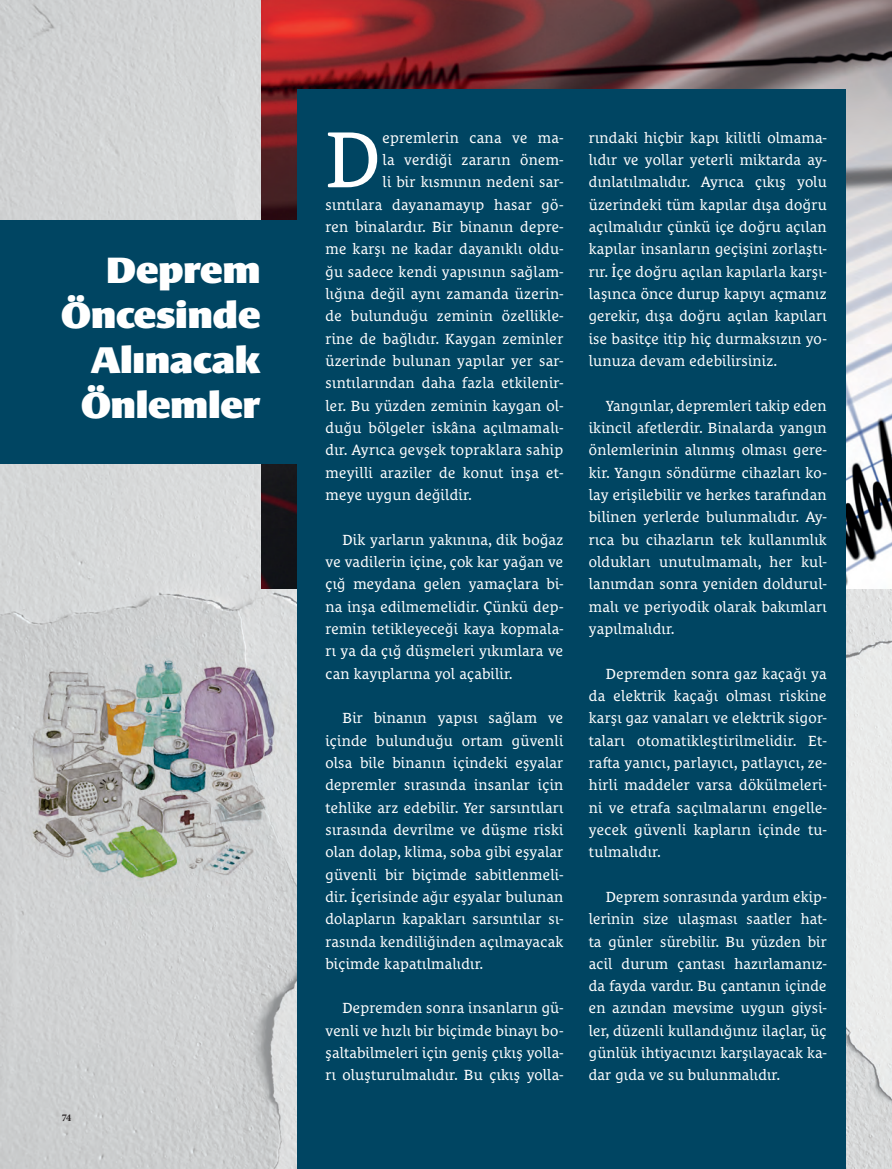
<style>
.page{position:relative;width:892px;height:1169px;background:#fff}
.page>*{position:absolute;margin:0;border:0;box-sizing:border-box;transform-origin:0 0}
.t1{font:81.15px "Le Monde Courrier Pro";color:#fff}
.t2{font:900 37.5px/45px "Le Monde Sans Pro";letter-spacing:-.01em;color:#fff;text-align:right}
.t3{font:15px/22.4px "Le Monde Courrier Pro";letter-spacing:.02em;color:#fff;text-align:justify}
.t4{font:700 10.35px "Minion Pro";color:#231f20}
</style>
<div class="page">
<img style="left:0;top:0;width:892px;height:1168px">
<img style="left:262px;top:0;width:630px;height:588px">
<div style="left:297px;top:90px;width:549px;height:1078px;background:#004562"></div>
<div style="left:0;top:221px;width:398px;height:243px;background:#004562"></div>
<img style="left:0;top:611px;width:297px;height:318px">
<h2 class="t2" style="left:61px;top:244px;width:201px">Deprem<br>Öncesinde<br>Alınacak<br>Önlemler</h2>
<p class="t4" style="left:62px;top:1110px;width:11px">74</p>
<h1 class="t1" style="left:325px;top:94px;width:57px">D</h1>
<p class="t3" style="left:383px;top:124px;width:182px">epremlerin cana ve ma-</p>
<p class="t3" style="left:383px;top:147px;width:182px">la verdiği zararın önem-</p>
<p class="t3" style="left:383px;top:169px;width:182px">li bir kısmının nedeni sar-</p>
<p class="t3" style="left:325px;top:191px;width:239px">sıntılara dayanamayıp hasar gö-</p>
<p class="t3" style="left:325px;top:214px;width:239px">ren binalardır. Bir binanın depre-</p>
<p class="t3" style="left:325px;top:236px;width:239px">me karşı ne kadar dayanıklı oldu-</p>
<p class="t3" style="left:325px;top:258px;width:239px">ğu sadece kendi yapısının sağlam-</p>
<p class="t3" style="left:325px;top:281px;width:239px">lığına değil aynı zamanda üzerin-</p>
<p class="t3" style="left:325px;top:303px;width:239px">de bulunduğu zeminin özellikle-</p>
<p class="t3" style="left:325px;top:325px;width:239px">rine de bağlıdır. Kaygan zeminler</p>
<p class="t3" style="left:325px;top:348px;width:239px">üzerinde bulunan yapılar yer sar-</p>
<p class="t3" style="left:325px;top:370px;width:239px">sıntılarından daha fazla etkilenir-</p>
<p class="t3" style="left:325px;top:392px;width:239px">ler. Bu yüzden zeminin kaygan ol-</p>
<p class="t3" style="left:325px;top:415px;width:239px">duğu bölgeler iskâna açılmamalı-</p>
<p class="t3" style="left:325px;top:437px;width:239px">dır. Ayrıca gevşek topraklara sahip</p>
<p class="t3" style="left:325px;top:459px;width:239px">meyilli araziler de konut inşa et-</p>
<p class="t3" style="left:325px;top:482px;width:148px">meye uygun değildir.</p>
<p class="t3" style="left:325px;top:526px;width:239px;text-indent:17px">Dik yarların yakınına, dik boğaz ve vadilerin içine, çok kar yağan ve çığ meydana gelen yamaçlara bi&shy;na inşa edilmemelidir. Çünkü dep&shy;remin tetikleyeceği kaya kopmala&shy;rı ya da çığ düşmeleri yıkımlara ve can kayıplarına yol açabilir.</p>
<p class="t3" style="left:325px;top:705px;width:239px;text-indent:17px">Bir binanın yapısı sağlam ve içinde bulunduğu ortam güvenli olsa bile binanın içindeki eşyalar depremler sırasında insanlar için tehlike arz edebilir. Yer sarsıntıları sırasında devrilme ve düşme riski olan dolap, klima, soba gibi eşyalar güvenli bir biçimde sabitlenmeli&shy;dir. İçerisinde ağır eşyalar bulunan dolapların kapakları sarsıntılar sı&shy;rasında kendiliğinden açılmayacak biçimde kapatılmalıdır.</p>
<p class="t3" style="left:325px;top:995px;width:239px;text-indent:17px">Depremden sonra insanların gü&shy;venli ve hızlı bir biçimde binayı bo&shy;şaltabilmeleri için geniş çıkış yolla&shy;rı oluşturulmalıdır. Bu çıkış yolla-</p>
<p class="t3" style="left:589px;top:124px;width:239px">rındaki hiçbir kapı kilitli olmama&shy;lıdır ve yollar yeterli miktarda ay&shy;dınlatılmalıdır. Ayrıca çıkış yolu üzerindeki tüm kapılar dışa doğru açılmalıdır çünkü içe doğru açılan kapılar insanların geçişini zorlaştı&shy;rır. İçe doğru açılan kapılarla karşı&shy;laşınca önce durup kapıyı açmanız gerekir, dışa doğru açılan kapıları ise basitçe itip hiç durmaksızın yo&shy;lunuza devam edebilirsiniz.</p>
<p class="t3" style="left:589px;top:392px;width:239px;text-indent:17px">Yangınlar, depremleri takip eden ikincil afetlerdir. Binalarda yangın önlemlerinin alınmış olması gere&shy;kir. Yangın söndürme cihazları ko&shy;lay erişilebilir ve herkes tarafından bilinen yerlerde bulunmalıdır. Ay&shy;rıca bu cihazların tek kullanımlık oldukları unutulmamalı, her kul&shy;lanımdan sonra yeniden doldurul&shy;malı ve periyodik olarak bakımları yapılmalıdır.</p>
<p class="t3" style="left:589px;top:660px;width:239px;text-indent:17px">Depremden sonra gaz kaçağı ya da elektrik kaçağı olması riskine karşı gaz vanaları ve elektrik sigor&shy;taları otomatikleştirilmelidir. Et&shy;rafta yanıcı, parlayıcı, patlayıcı, ze&shy;hirli maddeler varsa dökülmeleri&shy;ni ve etrafa saçılmalarını engelle&shy;yecek güvenli kapların içinde tu&shy;tulmalıdır.</p>
<p class="t3" style="left:589px;top:883px;width:239px;text-indent:17px">Deprem sonrasında yardım ekip&shy;lerinin size ulaşması saatler hat&shy;ta günler sürebilir. Bu yüzden bir acil durum çantası hazırlamanız&shy;da fayda vardır. Bu çantanın içinde en azından mevsime uygun giysi&shy;ler, düzenli kullandığınız ilaçlar, üç günlük ihtiyacınızı karşılayacak ka&shy;dar gıda ve su bulunmalıdır.</p>
</div>
